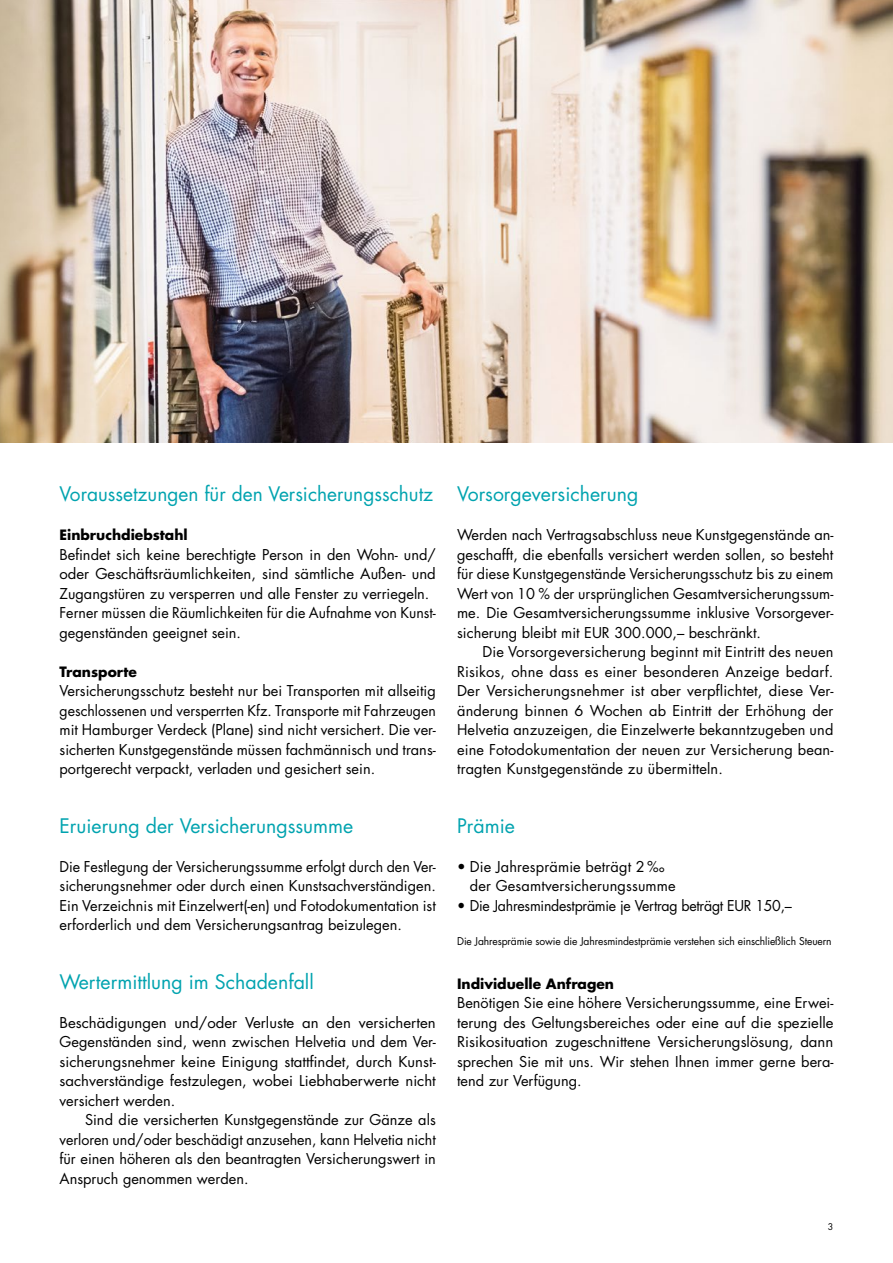
<style>
.page{position:relative;width:893px;height:1263px;background:#fff}
.page>*{position:absolute;margin:0;border:0;box-sizing:border-box;transform-origin:0 0}
.t1{font:19.5px "Futura Std";color:#00a3af}
.t2{font:14.55px/19.5px "Futura Std";color:#000;text-align:justify}
.t3{font:14.55px "Futura Std";letter-spacing:-.02em;color:#000}
.t4{font:700 13.8px "Futura Std";color:#000}
.t5{font:10.5px "Futura Std";letter-spacing:-.01em;color:#000}
.t6{font:9px "Futura Std";color:#000}
</style>
<div class="page">
<img style="left:0;top:0;width:893px;height:443px">
<h1 class="t1" style="left:60px;top:482px;width:375px">Voraussetzungen für den Versicherungsschutz</h1>
<p class="t4" style="left:60px;top:526px;width:130px">Einbruchdiebstahl</p>
<p class="t2" style="left:60px;top:545px;width:378px;text-align:left">Befindet sich keine berechtigte Person in den Wohn- und/ oder Geschäftsräumlichkeiten, sind sämtliche Außen- und Zugangstüren zu versperren und alle Fenster zu verriegeln.<br>Ferner müssen die Räumlichkeiten für die Aufnahme von Kunst&shy;gegenständen geeignet sein.</p>
<p class="t4" style="left:60px;top:662px;width:79px">Transporte</p>
<p class="t2" style="left:60px;top:681px;width:378px">Versicherungsschutz besteht nur bei Transporten mit allseitig geschlossenen und versperrten Kfz. Transporte mit Fahrzeugen mit Hamburger Verdeck (Plane) sind nicht versichert. Die ver&shy;sicherten Kunstgegenstände müssen fachmännisch und trans&shy;portgerecht verpackt, verladen und gesichert sein.</p>
<h1 class="t1" style="left:60px;top:813px;width:295px">Eruierung der Versicherungssumme</h1>
<p class="t2" style="left:60px;top:857px;width:378px">Die Festlegung der Versicherungssumme erfolgt durch den Ver&shy;sicherungsnehmer oder durch einen Kunstsachverständigen.<br>Ein Verzeichnis mit Einzelwert(-en) und Fotodokumentation ist erforderlich und dem Versicherungsantrag beizulegen.</p>
<h1 class="t1" style="left:60px;top:969px;width:256px">Wertermittlung im Schadenfall</h1>
<p class="t2" style="left:60px;top:1013px;width:378px">Beschädigungen und/oder Verluste an den versicherten Gegenständen sind, wenn zwischen Helvetia und dem Ver&shy;sicherungsnehmer keine Einigung stattfindet, durch Kunst&shy;sachverständige festzulegen, wobei Liebhaberwerte nicht versichert werden.</p>
<p class="t2" style="left:60px;top:1110px;width:378px;text-indent:26px">Sind die versicherten Kunstgegenstände zur Gänze als verloren und/oder beschädigt anzusehen, kann Helvetia nicht für einen höheren als den beantragten Versicherungswert in Anspruch genommen werden.</p>
<h1 class="t1" style="left:457px;top:482px;width:183px">Vorsorgeversicherung</h1>
<p class="t2" style="left:457px;top:525px;width:378px">Werden nach Vertragsabschluss neue Kunstgegenstände an&shy;geschafft, die ebenfalls versichert werden sollen, so besteht für diese Kunstgegenstände Versicherungsschutz bis zu einem Wert von 10 % der ursprünglichen Gesamtversicherungssum&shy;me. Die Gesamtversicherungssumme inklusive Vorsorgever&shy;sicherung bleibt mit EUR 300.000,– beschränkt.</p>
<p class="t2" style="left:457px;top:642px;width:378px;text-indent:26px">Die Vorsorgeversicherung beginnt mit Eintritt des neuen Risikos, ohne dass es einer besonderen Anzeige bedarf.<br>Der Versicherungsnehmer ist aber verpflichtet, diese Ver&shy;änderung binnen 6 Wochen ab Eintritt der Erhöhung der Helvetia anzuzeigen, die Einzelwerte bekanntzugeben und eine Fotodokumentation der neuen zur Versicherung bean&shy;tragten Kunstgegenstände zu übermitteln.</p>
<h1 class="t1" style="left:457px;top:813px;width:59px">Prämie</h1>
<p class="t2" style="left:470px;top:857px;width:207px;text-indent:-13px">• Die Jahresprämie beträgt 2‰ der Gesamtversicherungssumme</p>
<p class="t3" style="left:457px;top:896px;width:336px">• Die Jahresmindestprämie je Vertrag beträgt EUR 150,–</p>
<p class="t5" style="left:457px;top:935px;width:376px">Die Jahresprämie sowie die Jahresmindestprämie verstehen sich einschließlich Steuern</p>
<p class="t4" style="left:457px;top:974px;width:158px">Individuelle Anfragen</p>
<p class="t2" style="left:457px;top:993px;width:378px">Benötigen Sie eine höhere Versicherungssumme, eine Erwei&shy;terung des Geltungsbereiches oder eine auf die spezielle Risikosituation zugeschnittene Versicherungslösung, dann sprechen Sie mit uns. Wir stehen Ihnen immer gerne bera&shy;tend zur Verfügung.</p>
<p class="t6" style="left:828px;top:1221px;width:7px">3</p>
</div>
